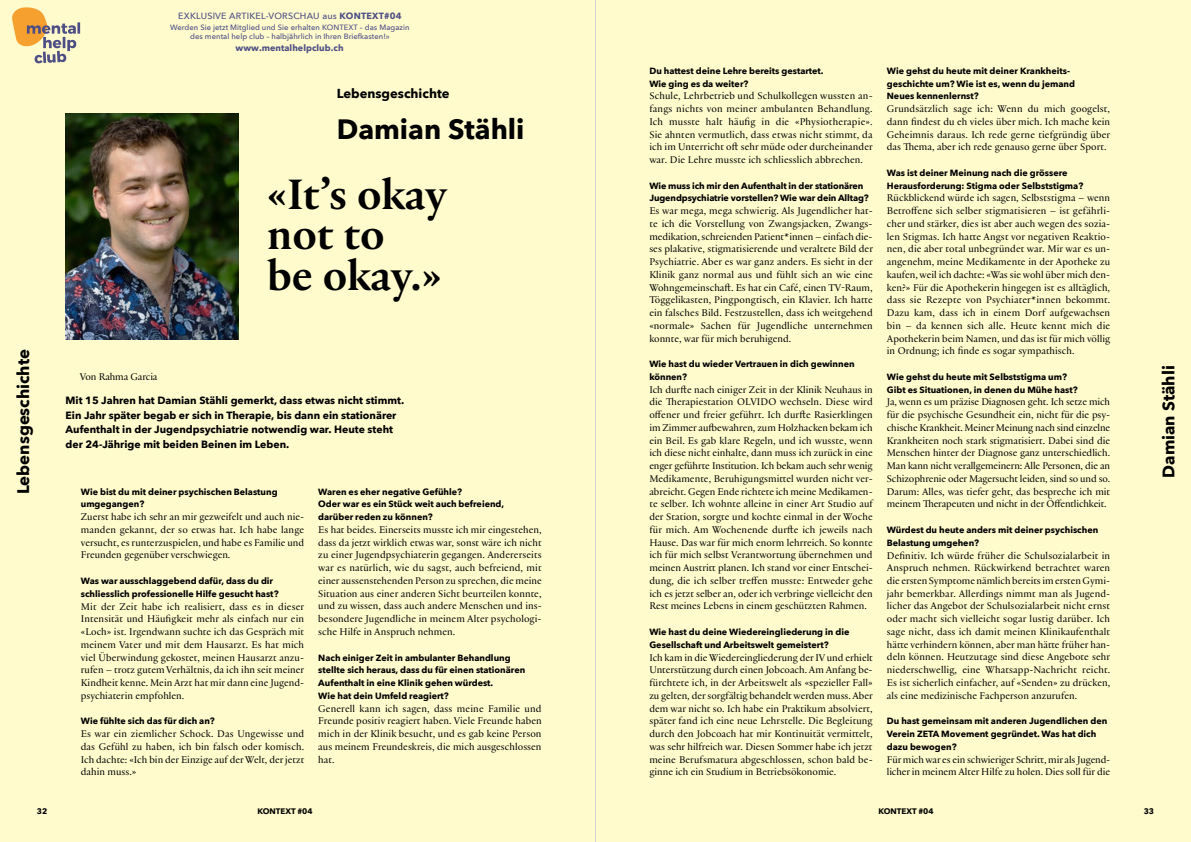
<style>
.page{position:relative;width:1191px;height:842px;background:#fffbcd}
.page>*{position:absolute;margin:0;border:0;box-sizing:border-box;transform-origin:0 0}
.t1{font:700 45.9px/40.3px "Practice";letter-spacing:-.005em;color:#000}
.t2{font:700 27.9px "Avenir Next";color:#000}
.t3{font:700 16.7px "Avenir Next";color:#000}
.t4{font:700 13px "Avenir Next";color:#000}
.t5{font:10.5px/12.7px "Practice";letter-spacing:.005em;color:#000;text-align:justify}
.t6{font:700 10.5px/14.4px "Avenir Next";color:#000}
.t7{font:700 9px/12.8px "Avenir Next";color:#000}
.t8{font:500 9px "Avenir Next";letter-spacing:.02em;color:#4e4e86}
.t9{font:700 9px "Avenir Next";letter-spacing:.005em;color:#4e4e86}
.t10{font:700 8px "Avenir Next";color:#000}
.t11{font:500 7.7px/9px "Avenir Next";color:#4e4e86;text-align:center}
.s1{font-weight:700}
</style>
<div class="page">
<img style="left:66px;top:113px;width:173px;height:226px">
<hr style="left:595px;top:0;width:1px;height:842px;background:#d1d1cf">
<svg style="left:11px;top:6px;width:69px;height:58px;background:#dfc89b"></svg>
<h3 class="t3" style="left:9px;top:494px;width:146px;rotate:-90deg">Lebensgeschichte</h3>
<p class="t8" style="left:178px;top:8px;width:225px">EXKLUSIVE ARTIKEL-VORSCHAU aus <span class="s1">KONTEXT#04</span></p>
<p class="t11" style="left:170px;top:23px;width:241px">Werden Sie jetzt Mitglied und Sie erhalten KONTEXT – das Magazin des mental help club – halbjährlich in Ihren Briefkasten!»</p>
<p class="t9" style="left:235px;top:40px;width:110px">www.mentalhelpclub.ch</p>
<p class="t4" style="left:337px;top:82px;width:114px">Lebensgeschichte</p>
<h2 class="t2" style="left:337px;top:105px;width:189px">Damian Stähli</h2>
<h1 class="t1" style="left:267px;top:172px;width:182px">«It’s okay not to<br>be okay.»</h1>
<p class="t5" style="left:80px;top:370px;width:79px">Von Rahma Garcia</p>
<p class="t6" style="left:66px;top:393px;width:340px">Mit 15 Jahren hat Damian Stähli gemerkt, dass etwas nicht stimmt.<br>Ein Jahr später begab er sich in Therapie, bis dann ein stationärer Aufenthalt in der Jugendpsychiatrie notwendig war. Heute steht der 24-Jährige mit beiden Beinen im Leben.</p>
<p class="t7" style="left:81px;top:485px;width:198px">Wie bist du mit deiner psychischen Belastung umgegangen?</p>
<p class="t5" style="left:81px;top:510px;width:225px">Zuerst habe ich sehr an mir gezweifelt und auch nie&shy;manden gekannt, der so etwas hat. Ich habe lange versucht, es runterzuspielen, und habe es Familie und Freunden gegenüber verschwiegen.</p>
<p class="t7" style="left:81px;top:574px;width:199px">Was war ausschlaggebend dafür, dass du dir schliesslich professionelle Hilfe gesucht hast?</p>
<p class="t5" style="left:81px;top:599px;width:225px">Mit der Zeit habe ich realisiert, dass es in dieser Intensität und Häufigkeit mehr als einfach nur ein «Loch» ist. Irgendwann suchte ich das Gespräch mit meinem Vater und mit dem Hausarzt. Es hat mich viel Überwindung gekostet, meinen Hausarzt anzu&shy;rufen – trotz gutem Verhältnis, da ich ihn seit meiner Kindheit kenne. Mein Arzt hat mir dann eine Jugend&shy;psychiaterin empfohlen.</p>
<p class="t7" style="left:81px;top:714px;width:135px">Wie fühlte sich das für dich an?</p>
<p class="t5" style="left:81px;top:727px;width:225px">Es war ein ziemlicher Schock. Das Ungewisse und das Gefühl zu haben, ich bin falsch oder komisch.<br>Ich dachte: «Ich bin der Einzige auf der Welt, der jetzt dahin muss.»</p>
<p class="t7" style="left:318px;top:485px;width:187px">Waren es eher negative Gefühle?<br>Oder war es ein Stück weit auch befreiend, darüber reden zu können?</p>
<p class="t5" style="left:318px;top:523px;width:225px">Es hat beides. Einerseits musste ich mir eingestehen, dass da jetzt wirklich etwas war, sonst wäre ich nicht zu einer Jugendpsychiaterin gegangen. Andererseits war es natürlich, wie du sagst, auch befreiend, mit einer aussenstehenden Person zu sprechen, die meine Situation aus einer anderen Sicht beurteilen konnte, und zu wissen, dass auch andere Menschen und ins&shy;besondere Jugendliche in meinem Alter psychologi&shy;sche Hilfe in Anspruch nehmen.</p>
<p class="t7" style="left:318px;top:651px;width:208px">Nach einiger Zeit in ambulanter Behandlung stellte sich heraus, dass du für einen stationären Aufenthalt in eine Klinik gehen würdest.<br>Wie hat dein Umfeld reagiert?</p>
<p class="t5" style="left:318px;top:701px;width:225px">Generell kann ich sagen, dass meine Familie und Freunde positiv reagiert haben. Viele Freunde haben mich in der Klinik besucht, und es gab keine Person aus meinem Freundeskreis, die mich ausgeschlossen hat.</p>
<p class="t7" style="left:649px;top:64px;width:176px">Du hattest deine Lehre bereits gestartet.<br>Wie ging es da weiter?</p>
<p class="t5" style="left:649px;top:89px;width:225px">Schule, Lehrbetrieb und Schulkollegen wussten an&shy;fangs nichts von meiner ambulanten Behandlung.<br>Ich musste halt häufig in die «Physiotherapie».<br>Sie ahnten vermutlich, dass etwas nicht stimmt, da ich im Unterricht oft sehr müde oder durcheinander war. Die Lehre musste ich schliesslich abbrechen.</p>
<p class="t7" style="left:649px;top:179px;width:221px">Wie muss ich mir den Aufenthalt in der stationären<br>Jugendpsychiatrie vorstellen? Wie war dein Alltag?</p>
<p class="t5" style="left:649px;top:204px;width:225px">Es war mega, mega schwierig. Als Jugendlicher hat&shy;te ich die Vorstellung von Zwangsjacken, Zwangs&shy;medikation, schreienden Patient*innen – einfach die&shy;ses plakative, stigmatisierende und veraltete Bild der Psychiatrie. Aber es war ganz anders. Es sieht in der Klinik ganz normal aus und fühlt sich an wie eine Wohngemeinschaft. Es hat ein Café, einen TV-Raum, Töggelikasten, Pingpongtisch, ein Klavier. Ich hatte ein falsches Bild. Festzustellen, dass ich weitgehend «normale» Sachen für Jugendliche unternehmen konnte, war für mich beruhigend.</p>
<p class="t7" style="left:649px;top:357px;width:207px">Wie hast du wieder Vertrauen in dich gewinnen können?</p>
<p class="t5" style="left:649px;top:383px;width:225px">Ich durfte nach einiger Zeit in der Klinik Neuhaus in die Therapiestation OLVIDO wechseln. Diese wird offener und freier geführt. Ich durfte Rasierklingen im Zimmer aufbewahren, zum Holzhacken bekam ich ein Beil. Es gab klare Regeln, und ich wusste, wenn ich diese nicht einhalte, dann muss ich zurück in eine enger geführte Institution. Ich bekam auch sehr wenig Medikamente, Beruhigungsmittel wurden nicht ver&shy;abreicht. Gegen Ende richtete ich meine Medikamen&shy;te selber. Ich wohnte alleine in einer Art Studio auf der Station, sorgte und kochte einmal in der Woche für mich. Am Wochenende durfte ich jeweils nach Hause. Das war für mich enorm lehrreich. So konnte ich für mich selbst Verantwortung übernehmen und meinen Austritt planen. Ich stand vor einer Entschei&shy;dung, die ich selber treffen musste: Entweder gehe ich es jetzt selber an, oder ich verbringe vielleicht den Rest meines Lebens in einem geschützten Rahmen.</p>
<p class="t7" style="left:649px;top:625px;width:201px">Wie hast du deine Wiedereingliederung in die<br>Gesellschaft und Arbeitswelt gemeistert?</p>
<p class="t5" style="left:649px;top:650px;width:225px">Ich kam in die Wiedereingliederung der IV und erhielt Unterstützung durch einen Jobcoach. Am Anfang be&shy;fürchtete ich, in der Arbeitswelt als «spezieller Fall» zu gelten, der sorgfältig behandelt werden muss. Aber dem war nicht so. Ich habe ein Praktikum absolviert, später fand ich eine neue Lehrstelle. Die Begleitung durch den Jobcoach hat mir Kontinuität vermittelt, was sehr hilfreich war. Diesen Sommer habe ich jetzt meine Berufsmatura abgeschlossen, schon bald be&shy;ginne ich ein Studium in Betriebsökonomie.</p>
<p class="t7" style="left:887px;top:64px;width:190px">Wie gehst du heute mit deiner Krankheits&shy;geschichte um? Wie ist es, wenn du jemand<br>Neues kennenlernst?</p>
<p class="t5" style="left:887px;top:102px;width:225px">Grundsätzlich sage ich: Wenn du mich googelst, dann findest du eh vieles über mich. Ich mache kein Geheimnis daraus. Ich rede gerne tiefgründig über das Thema, aber ich rede genauso gerne über Sport.</p>
<p class="t7" style="left:887px;top:166px;width:198px">Was ist deiner Meinung nach die grössere<br>Herausforderung: Stigma oder Selbststigma?</p>
<p class="t5" style="left:887px;top:191px;width:225px">Rückblickend würde ich sagen, Selbststigma – wenn Betroffene sich selber stigmatisieren – ist gefährli&shy;cher und stärker, dies ist aber auch wegen des sozia&shy;len Stigmas. Ich hatte Angst vor negativen Reaktio&shy;nen, die aber total unbegründet war. Mir war es un&shy;angenehm, meine Medikamente in der Apotheke zu kaufen, weil ich dachte: «Was sie wohl über mich den&shy;ken?» Für die Apothekerin hingegen ist es alltäglich, dass sie Rezepte von Psychiater*innen bekommt.<br>Dazu kam, dass ich in einem Dorf aufgewachsen bin – da kennen sich alle. Heute kennt mich die Apothekerin beim Namen, und das ist für mich völlig in Ordnung; ich finde es sogar sympathisch.</p>
<p class="t7" style="left:887px;top:370px;width:192px">Wie gehst du heute mit Selbststigma um?<br>Gibt es Situationen, in denen du Mühe hast?</p>
<p class="t5" style="left:887px;top:395px;width:225px">Ja, wenn es um präzise Diagnosen geht. Ich setze mich für die psychische Gesundheit ein, nicht für die psy&shy;chische Krankheit. Meiner Meinung nach sind einzelne Krankheiten noch stark stigmatisiert. Dabei sind die Menschen hinter der Diagnose ganz unterschiedlich.<br>Man kann nicht verallgemeinern: Alle Personen, die an Schizophrenie oder Magersucht leiden, sind so und so.<br>Darum: Alles, was tiefer geht, das bespreche ich mit meinem Therapeuten und nicht in der Öffentlichkeit.</p>
<p class="t7" style="left:887px;top:523px;width:213px">Würdest du heute anders mit deiner psychischen<br>Belastung umgehen?</p>
<p class="t5" style="left:887px;top:548px;width:225px;text-align:left">Definitiv. Ich würde früher die Schulsozialarbeit in Anspruch nehmen. Rückwirkend betrachtet waren die ersten Symptome nämlich bereits im ersten Gymi-- jahr bemerkbar. Allerdings nimmt man als Jugend&shy;licher das Angebot der Schulsozialarbeit nicht ernst oder macht sich vielleicht sogar lustig darüber. Ich sage nicht, dass ich damit meinen Klinikaufenthalt hätte verhindern können, aber man hätte früher han&shy;deln können. Heutzutage sind diese Angebote sehr niederschwellig, eine Whatsapp-Nachricht reicht.<br>Es ist sicherlich einfacher, auf «Senden» zu drücken, als eine medizinische Fachperson anzurufen.</p>
<p class="t7" style="left:887px;top:714px;width:222px">Du hast gemeinsam mit anderen Jugendlichen den<br>Verein ZETA Movement gegründet. Was hat dich dazu bewogen?</p>
<p class="t5" style="left:887px;top:752px;width:225px">Für mich war es ein schwieriger Schritt, mir als Jugend&shy;licher in meinem Alter Hilfe zu holen. Dies soll für die</p>
<h3 class="t3" style="left:1154px;top:478px;width:114px;rotate:-90deg">Damian Stähli</h3>
<p class="t10" style="left:37px;top:804px;width:12px">32</p>
<p class="t10" style="left:257px;top:804px;width:57px">KONTEXT #04</p>
<p class="t10" style="left:878px;top:804px;width:57px">KONTEXT #04</p>
<p class="t10" style="left:1143px;top:804px;width:12px">33</p>
</div>
